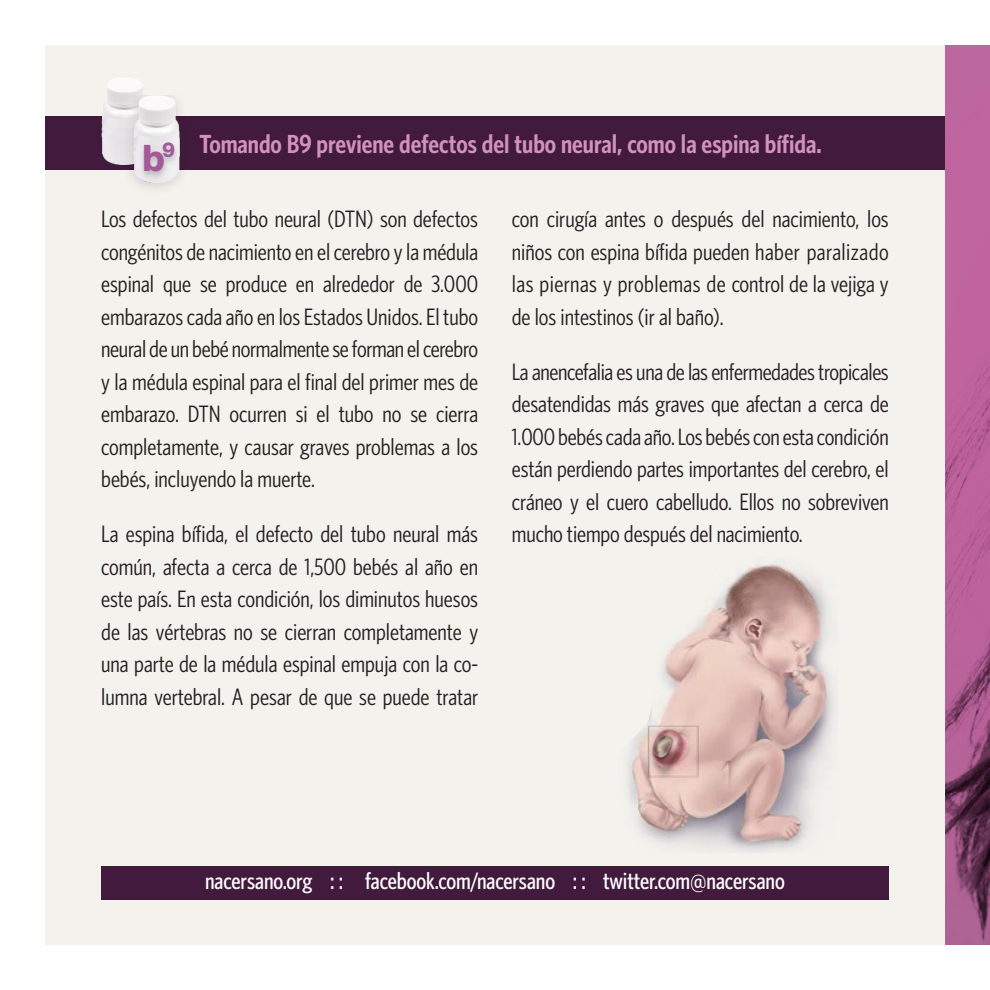
<style>
.page{position:relative;width:990px;height:990px;background:#fff}
.page>*{position:absolute;margin:0;border:0;box-sizing:border-box;transform-origin:0 0}
.t1{font:800 36.5px "Helvetica Neue";color:#a45a99}
.Whitney_Text{font:600 26.25px "Whitney Condensed";color:#d291bf}
.Whitney_Text-2{font:23.75px/32.5px "Whitney Condensed";color:#231f20;text-align:justify}
.Whitney_Text-3{font:500 23.75px "Whitney Condensed";letter-spacing:-.005em;color:#fff}
</style>
<div class="page">
<div style="left:45px;top:45px;width:900px;height:900px;background:#f3f2ed"></div>
<img style="left:945px;top:45px;width:45px;height:900px">
<div style="left:101px;top:866px;width:788px;height:34px;background:#411a3d"></div>
<div style="left:45px;top:116px;width:900px;height:53px;background:#411a3d"></div>
<img style="left:45px;top:77px;width:98px;height:93px">
<img style="left:64px;top:95px;width:196px;height:93px">
<div style="left:140px;top:142px;width:39px;height:38px;background:#231f20;opacity:.2"></div>
<img style="left:628px;top:564px;width:206px;height:288px">
<p class="t1" style="left:142px;top:137px;width:34px">b<sup>9</sup></p>
<p class="Whitney_Text" style="left:200px;top:128px;width:624px">Tomando B9 previene defectos del tubo neural, como la espina bífida.</p>
<p class="Whitney_Text-2" style="left:101px;top:203px;width:378px">Los defectos del tubo neural (DTN) son defectos congénitos de nacimiento en el cerebro y la médula espinal que se produce en alrededor de 3.000 embarazos cada año en los Estados Unidos. El tubo neural de un bebé normalmente se forman el cerebro y la médula espinal para el final del primer mes de embarazo. DTN ocurren si el tubo no se cierra completamente, y causar graves problemas a los bebés, incluyendo la muerte.</p>
<p class="Whitney_Text-2" style="left:101px;top:518px;width:378px">La espina bífida, el defecto del tubo neural más común, afecta a cerca de 1,500 bebés al año en este país. En esta condición, los diminutos huesos de las vértebras no se cierran completamente y una parte de la médula espinal empuja con la co&shy;lumna vertebral. A pesar de que se puede tratar</p>
<p class="Whitney_Text-2" style="left:512px;top:203px;width:378px">con cirugía antes o después del nacimiento, los niños con espina bífida pueden haber paralizado las piernas y problemas de control de la vejiga y de los intestinos (ir al baño).</p>
<p class="Whitney_Text-2" style="left:512px;top:355px;width:378px">La anencefalia es una de las enfermedades tropicales desatendidas más graves que afectan a cerca de 1.000 bebés cada año. Los bebés con esta condición están perdiendo partes importantes del cerebro, el cráneo y el cuero cabelludo. Ellos no sobreviven mucho tiempo después del nacimiento.</p>
<p class="Whitney_Text-3" style="left:205px;top:867px;width:581px">nacersano.org : : facebook.com/nacersano : : twitter.com@nacersano</p>
</div>
